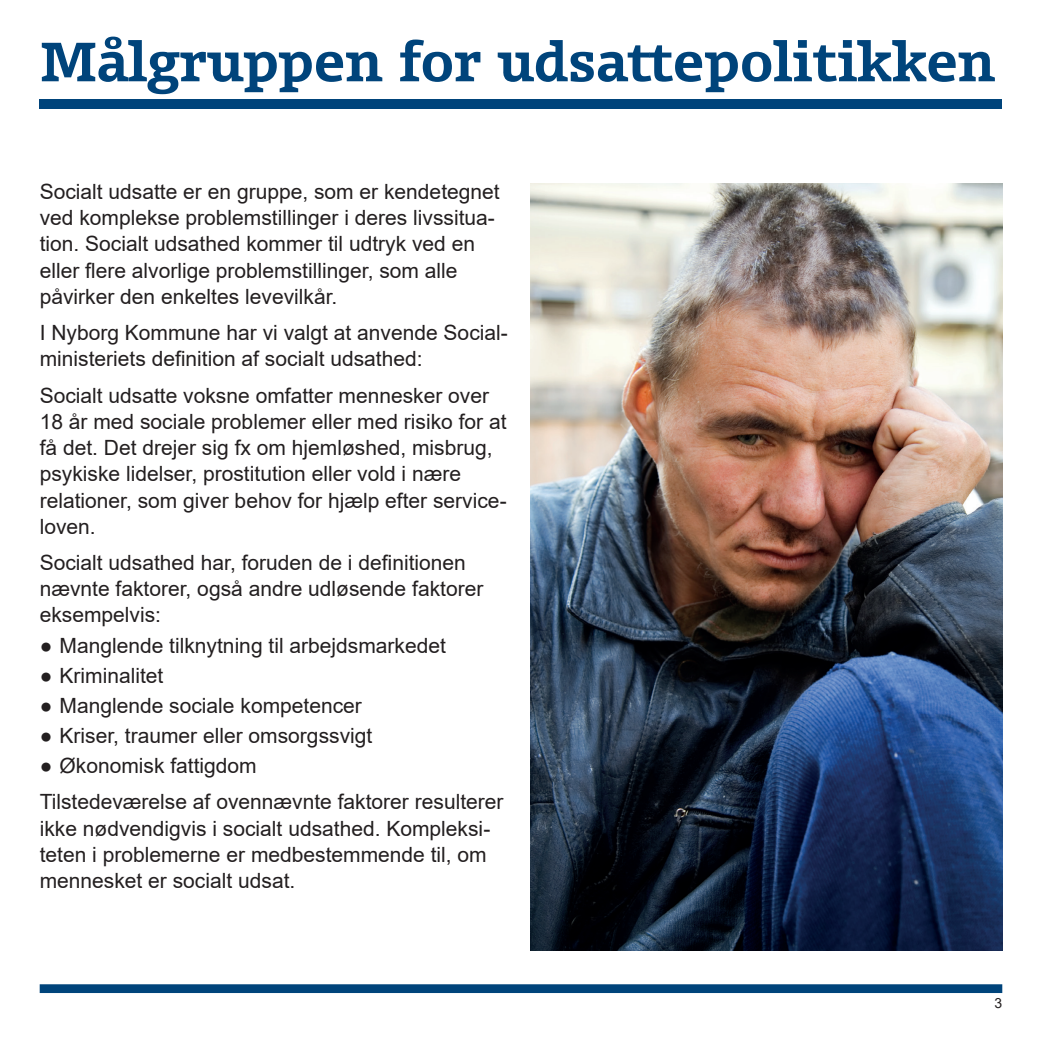
<style>
.page{position:relative;width:1042px;height:1042px;background:#fff}
.page>*{position:absolute;margin:0;border:0;box-sizing:border-box;transform-origin:0 0}
.t1{font:700 52.5px "Olsen";color:#00447b}
.t2{font:21px/26.2px "Arial";color:#231f20}
.t3{font:14px "Arial";color:#231f20}
</style>
<div class="page">
<div style="left:40px;top:984px;width:962px;height:9px;background:#00447b"></div>
<div style="left:40px;top:99px;width:962px;height:10px;background:#00447b"></div>
<img style="left:531px;top:184px;width:471px;height:766px">
<h1 class="t1" style="left:40px;top:27px;width:956px">Målgruppen for udsattepolitikken</h1>
<p class="t2" style="left:40px;top:178px;width:461px">Socialt udsatte er en gruppe, som er kendetegnet ved komplekse problemstillinger i deres livssitua&shy;tion. Socialt udsathed kommer til udtryk ved en eller flere alvorlige problemstillinger, som alle påvirker den enkeltes levevilkår.</p>
<p class="t2" style="left:40px;top:319px;width:470px">I Nyborg Kommune har vi valgt at anvende Social&shy;ministeriets definition af socialt udsathed:</p>
<p class="t2" style="left:40px;top:382px;width:468px">Socialt udsatte voksne omfatter mennesker over 18 år med sociale problemer eller med risiko for at få det. Det drejer sig fx om hjemløshed, misbrug, psykiske lidelser, prostitution eller vold i nære relationer, som giver behov for hjælp efter service&shy;loven.</p>
<p class="t2" style="left:40px;top:549px;width:445px">Socialt udsathed har, foruden de i definitionen nævnte faktorer, også andre udløsende faktorer eksempelvis:</p>
<p class="t2" style="left:40px;top:632px;width:408px">● Manglende tilknytning til arbejdsmarkedet</p>
<p class="t2" style="left:40px;top:662px;width:125px">● Kriminalitet</p>
<p class="t2" style="left:40px;top:692px;width:324px">● Manglende sociale kompetencer</p>
<p class="t2" style="left:40px;top:722px;width:334px">● Kriser, traumer eller omsorgssvigt</p>
<p class="t2" style="left:40px;top:747px;width:465px;line-height:36.2px">● Økonomisk fattigdom<br>Tilstedeværelse af ovennævnte faktorer resulterer</p>
<p class="t2" style="left:40px;top:815px;width:452px">ikke nødvendigvis i socialt udsathed. Kompleksi&shy;teten i problemerne er medbestemmende til, om mennesket er socialt udsat.</p>
<p class="t3" style="left:994px;top:993px;width:9px">3</p>
</div>
